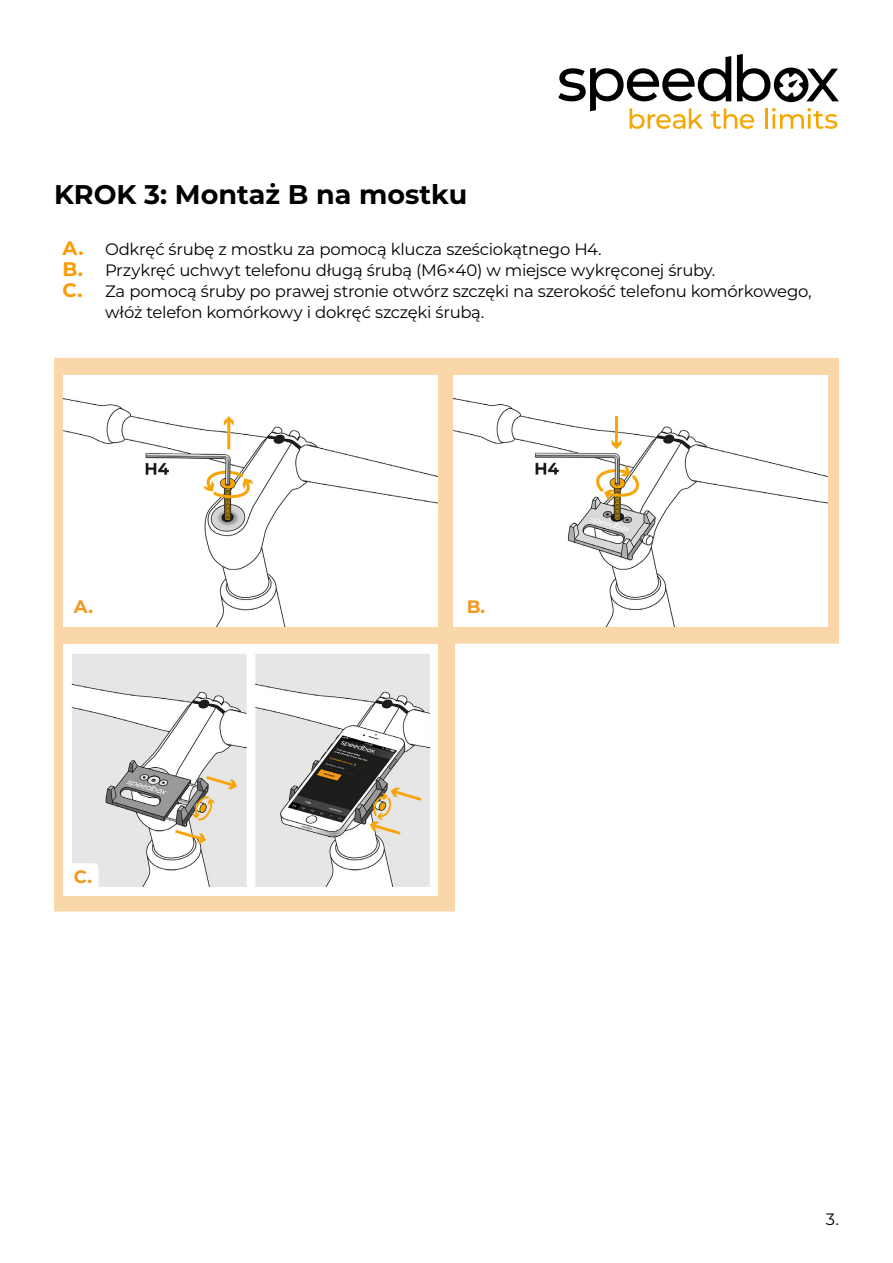
<style>
.page{position:relative;width:893px;height:1263px;background:#fff}
.page>*{position:absolute;margin:0;border:0;box-sizing:border-box;transform-origin:0 0}
.Základní_odstavec{font:700 27px "Montserrat";color:#000}
.Základní_odstavec-2{font:700 18px "Montserrat";color:#f4971e}
.t1{font:16.5px/21px "Montserrat";letter-spacing:-.015em;color:#000}
.s1{font-weight:700;font-size:19.5px;color:#f90}
</style>
<div class="page">
<svg style="left:558px;top:54px;width:281px;height:75px"></svg>
<svg style="left:54px;top:358px;width:785px;height:553px"></svg>
<img style="left:64px;top:376px;width:374px;height:251px">
<img style="left:454px;top:375px;width:374px;height:251px">
<img style="left:64px;top:644px;width:374px;height:251px">
<div style="left:69px;top:593px;width:29px;height:27px;background:#fff;border-radius:4px"></div>
<div style="left:69px;top:863px;width:29px;height:27px;background:#fff;border-radius:4px"></div>
<p class="Základní_odstavec" style="left:54px;top:175px;width:415px">KROK 3: Montaż B na mostku</p>
<p class="t1" style="left:63px;top:238px;width:541px"><span class="s1">A.</span> Odkręć śrubę z mostku za pomocą klucza sześciokątnego H4.</p>
<p class="t1" style="left:63px;top:259px;width:654px"><span class="s1">B.</span> Przykręć uchwyt telefonu długą śrubą (M6×40) w miejsce wykręconej śruby.</p>
<p class="t1" style="left:105px;top:280px;width:708px;text-indent:-43px"><span class="s1">C.</span> Za pomocą śruby po prawej stronie otwórz szczęki na szerokość telefonu komórkowego, włóż telefon komórkowy i dokręć szczęki śrubą.</p>
<p class="Základní_odstavec-2" style="left:74px;top:594px;width:21px">A.</p>
<p class="Základní_odstavec-2" style="left:74px;top:863px;width:20px">C.</p>
<p class="Základní_odstavec-2" style="left:467px;top:594px;width:20px">B.</p>
<p class="t1" style="left:826px;top:1208px;width:15px">3.</p>
</div>
